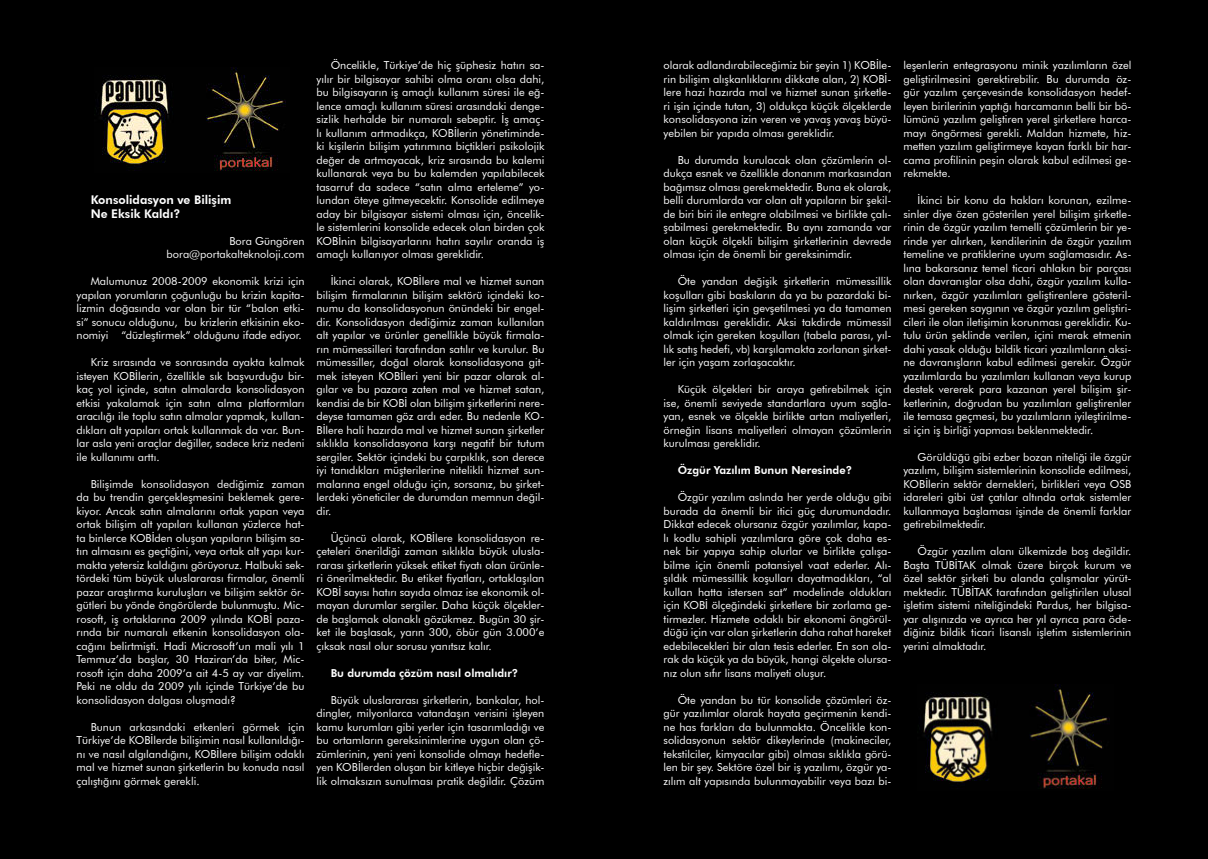
<style>
.page{position:relative;width:1208px;height:859px;background:#fff}
.page>*{position:absolute;margin:0;border:0;box-sizing:border-box;transform-origin:0 0}
.t1{font:800 12px/13.5px "Futura BT";color:#fff}
.t2{font:11px/13.5px "Futura BT";color:#fff;text-align:justify}
.t3{font:800 11px "Futura BT";color:#fff}
</style>
<div class="page">
<div style="left:0;top:0;width:604px;height:859px;background:#000"></div>
<img style="left:94px;top:67px;width:192px;height:104px">
<div style="left:604px;top:0;width:604px;height:859px;background:#000"></div>
<img style="left:923px;top:684px;width:187px;height:105px">
<p class="t1" style="left:91px;top:193px;width:142px">Konsolidasyon ve Bilişim<br>Ne Eksik Kaldı?</p>
<p class="t2" style="left:167px;top:234px;width:139px;text-align:right">Bora Güngören bora@portakalteknoloji.com</p>
<p class="t2" style="left:77px;top:275px;width:229px;text-indent:14px">Malumunuz 2008-2009 ekonomik krizi için yapılan yorumların çoğunluğu bu krizin kapita&shy;lizmin doğasında var olan bir tür “balon etki&shy;si” sonucu olduğunu, bu krizlerin etkisinin eko&shy;nomiyi “düzleştirmek” olduğunu ifade ediyor.</p>
<p class="t2" style="left:77px;top:356px;width:229px;text-indent:14px">Kriz sırasında ve sonrasında ayakta kalmak isteyen KOBİlerin, özellikle sık başvurduğu bir&shy;kaç yol içinde, satın almalarda konsolidasyon etkisi yakalamak için satın alma platformları aracılığı ile toplu satın almalar yapmak, kullan&shy;dıkları alt yapıları ortak kullanmak da var. Bun&shy;lar asla yeni araçlar değiller, sadece kriz nedeni ile kullanımı arttı.</p>
<p class="t2" style="left:77px;top:477px;width:229px;text-indent:14px">Bilişimde konsolidasyon dediğimiz zaman da bu trendin gerçekleşmesini beklemek gere&shy;kiyor. Ancak satın almalarını ortak yapan veya ortak bilişim alt yapıları kullanan yüzlerce hat&shy;ta binlerce KOBİden oluşan yapıların bilişim sa&shy;tın almasını es geçtiğini, veya ortak alt yapı kur&shy;makta yetersiz kaldığını görüyoruz. Halbuki sek&shy;tördeki tüm büyük uluslararası firmalar, önemli pazar araştırma kuruluşları ve bilişim sektör ör&shy;gütleri bu yönde öngörülerde bulunmuştu. Mic&shy;rosoft, iş ortaklarına 2009 yılında KOBİ paza&shy;rında bir numaralı etkenin konsolidasyon ola&shy;cağını belirtmişti. Hadi Microsoft’un mali yılı 1<br>Temmuz’da başlar, 30 Haziran’da biter, Mic&shy;rosoft için daha 2009’a ait 4-5 ay var diyelim.<br>Peki ne oldu da 2009 yılı içinde Türkiye’de bu konsolidasyon dalgası oluşmadı?</p>
<p class="t2" style="left:77px;top:720px;width:229px;text-indent:14px">Bunun arkasındaki etkenleri görmek için Türkiye’de KOBİlerde bilişimin nasıl kullanıldığı&shy;nı ve nasıl algılandığını, KOBİlere bilişim odaklı mal ve hizmet sunan şirketlerin bu konuda nasıl çalıştığını görmek gerekli.</p>
<p class="t2" style="left:316px;top:58px;width:229px;text-indent:14px">Öncelikle, Türkiye’de hiç şüphesiz hatırı sa&shy;yılır bir bilgisayar sahibi olma oranı olsa dahi, bu bilgisayarın iş amaçlı kullanım süresi ile eğ&shy;lence amaçlı kullanım süresi arasındaki denge&shy;sizlik herhalde bir numaralı sebeptir. İş amaç&shy;lı kullanım artmadıkça, KOBİlerin yönetiminde&shy;ki kişilerin bilişim yatırımına biçtikleri psikolojik değer de artmayacak, kriz sırasında bu kalemi kullanarak veya bu bu kalemden yapılabilecek tasarruf da sadece “satın alma erteleme” yo&shy;lundan öteye gitmeyecektir. Konsolide edilmeye aday bir bilgisayar sistemi olması için, öncelik&shy;le sistemlerini konsolide edecek olan birden çok KOBİnin bilgisayarlarını hatırı sayılır oranda iş amaçlı kullanıyor olması gereklidir.</p>
<p class="t2" style="left:316px;top:274px;width:229px;text-indent:14px">İkinci olarak, KOBİlere mal ve hizmet sunan bilişim firmalarının bilişim sektörü içindeki ko&shy;numu da konsolidasyonun önündeki bir engel&shy;dir. Konsolidasyon dediğimiz zaman kullanılan alt yapılar ve ürünler genellikle büyük firmala&shy;rın mümessilleri tarafından satılır ve kurulur. Bu mümessiller, doğal olarak konsolidasyona git&shy;mek isteyen KOBİleri yeni bir pazar olarak al&shy;gılar ve bu pazara zaten mal ve hizmet satan, kendisi de bir KOBİ olan bilişim şirketlerini nere&shy;deyse tamamen göz ardı eder. Bu nedenle KO-Bİlere hali hazırda mal ve hizmet sunan şirketler sıklıkla konsolidasyona karşı negatif bir tutum sergiler. Sektör içindeki bu çarpıklık, son derece iyi tanıdıkları müşterilerine nitelikli hizmet sun&shy;malarına engel olduğu için, sorsanız, bu şirket&shy;lerdeki yöneticiler de durumdan memnun değil&shy;dir.</p>
<p class="t2" style="left:316px;top:531px;width:229px;text-indent:14px">Üçüncü olarak, KOBİlere konsolidasyon re&shy;çeteleri önerildiği zaman sıklıkla büyük ulusla&shy;rarası şirketlerin yüksek etiket fiyatı olan ürünle&shy;ri önerilmektedir. Bu etiket fiyatları, ortaklaşılan KOBİ sayısı hatırı sayıda olmaz ise ekonomik ol&shy;mayan durumlar sergiler. Daha küçük ölçekler&shy;de başlamak olanaklı gözükmez. Bugün 30 şir&shy;ket ile başlasak, yarın 300, öbür gün 3.000’e çıksak nasıl olur sorusu yanıtsız kalır.</p>
<p class="t3" style="left:331px;top:666px;width:189px">Bu durumda çözüm nasıl olmalıdır?</p>
<p class="t2" style="left:316px;top:693px;width:229px;text-indent:14px">Büyük uluslararası şirketlerin, bankalar, hol&shy;dingler, milyonlarca vatandaşın verisini işleyen kamu kurumları gibi yerler için tasarımladığı ve bu ortamların gereksinimlerine uygun olan çö&shy;zümlerinin, yeni yeni konsolide olmayı hedefle&shy;yen KOBİlerden oluşan bir kitleye hiçbir değişik&shy;lik olmaksızın sunulması pratik değildir. Çözüm</p>
<p class="t2" style="left:663px;top:59px;width:229px">olarak adlandırabileceğimiz bir şeyin 1) KOBİle&shy;rin bilişim alışkanlıklarını dikkate alan, 2) KOBİ&shy;lere hazi hazırda mal ve hizmet sunan şirketle&shy;ri işin içinde tutan, 3) oldukça küçük ölçeklerde konsolidasyona izin veren ve yavaş yavaş büyü&shy;yebilen bir yapıda olması gereklidir.</p>
<p class="t2" style="left:663px;top:153px;width:229px;text-indent:14px">Bu durumda kurulacak olan çözümlerin ol&shy;dukça esnek ve özellikle donanım markasından bağımsız olması gerekmektedir. Buna ek olarak, belli durumlarda var olan alt yapıların bir şekil&shy;de biri biri ile entegre olabilmesi ve birlikte çalı&shy;şabilmesi gerekmektedir. Bu aynı zamanda var olan küçük ölçekli bilişim şirketlerinin devrede olması için de önemli bir gereksinimdir.</p>
<p class="t2" style="left:663px;top:275px;width:229px;text-indent:14px">Öte yandan değişik şirketlerin mümessillik koşulları gibi baskıların da ya bu pazardaki bi&shy;lişim şirketleri için gevşetilmesi ya da tamamen kaldırılması gereklidir. Aksi takdirde mümessil olmak için gereken koşulları (tabela parası, yıl&shy;lık satış hedefi, vb) karşılamakta zorlanan şirket&shy;ler için yaşam zorlaşacaktır.</p>
<p class="t2" style="left:663px;top:383px;width:229px;text-indent:14px">Küçük ölçekleri bir araya getirebilmek için ise, önemli seviyede standartlara uyum sağla&shy;yan, esnek ve ölçekle birlikte artan maliyetleri, örneğin lisans maliyetleri olmayan çözümlerin kurulması gereklidir.</p>
<p class="t3" style="left:677px;top:464px;width:176px">Özgür Yazılım Bunun Neresinde?</p>
<p class="t2" style="left:663px;top:491px;width:229px;text-indent:14px">Özgür yazılım aslında her yerde olduğu gibi burada da önemli bir itici güç durumundadır.<br>Dikkat edecek olursanız özgür yazılımlar, kapa&shy;lı kodlu sahipli yazılımlara göre çok daha es&shy;nek bir yapıya sahip olurlar ve birlikte çalışa&shy;bilme için önemli potansiyel vaat ederler. Alı&shy;şıldık mümessillik koşulları dayatmadıkları, “al kullan hatta istersen sat” modelinde oldukları için KOBİ ölçeğindeki şirketlere bir zorlama ge&shy;tirmezler. Hizmete odaklı bir ekonomi öngörül&shy;düğü için var olan şirketlerin daha rahat hareket edebilecekleri bir alan tesis ederler. En son ola&shy;rak da küçük ya da büyük, hangi ölçekte olursa&shy;nız olun sıfır lisans maliyeti oluşur.</p>
<p class="t2" style="left:663px;top:693px;width:229px;text-indent:14px">Öte yandan bu tür konsolide çözümleri öz&shy;gür yazılımlar olarak hayata geçirmenin kendi&shy;ne has farkları da bulunmakta. Öncelikle kon&shy;solidasyonun sektör dikeylerinde (makineciler, tekstilciler, kimyacılar gibi) olması sıklıkla görü&shy;len bir şey. Sektöre özel bir iş yazılımı, özgür ya&shy;zılım alt yapısında bulunmayabilir veya bazı bi-</p>
<p class="t2" style="left:903px;top:58px;width:229px">leşenlerin entegrasyonu minik yazılımların özel geliştirilmesini gerektirebilir. Bu durumda öz&shy;gür yazılım çerçevesinde konsolidasyon hedef&shy;leyen birilerinin yaptığı harcamanın belli bir bö&shy;lümünü yazılım geliştiren yerel şirketlere harca&shy;mayı öngörmesi gerekli. Maldan hizmete, hiz&shy;metten yazılım geliştirmeye kayan farklı bir har&shy;cama profilinin peşin olarak kabul edilmesi ge&shy;rekmekte.</p>
<p class="t2" style="left:903px;top:193px;width:229px;text-indent:14px">İkinci bir konu da hakları korunan, ezilme&shy;sinler diye özen gösterilen yerel bilişim şirketle&shy;rinin de özgür yazılım temelli çözümlerin bir ye&shy;rinde yer alırken, kendilerinin de özgür yazılım temeline ve pratiklerine uyum sağlamasıdır. As&shy;lına bakarsanız temel ticari ahlakın bir parçası olan davranışlar olsa dahi, özgür yazılım kulla&shy;nırken, özgür yazılımları geliştirenlere gösteril&shy;mesi gereken saygının ve özgür yazılım geliştiri&shy;cileri ile olan iletişimin korunması gereklidir. Ku&shy;tulu ürün şeklinde verilen, içini merak etmenin dahi yasak olduğu bildik ticari yazılımların aksi&shy;ne davranışların kabul edilmesi gerekir. Özgür yazılımlarda bu yazılımları kullanan veya kurup destek vererek para kazanan yerel bilişim şir&shy;ketlerinin, doğrudan bu yazılımları geliştirenler ile temasa geçmesi, bu yazılımların iyileştirilme&shy;si için iş birliği yapması beklenmektedir.</p>
<p class="t2" style="left:903px;top:450px;width:229px;text-indent:14px">Görüldüğü gibi ezber bozan niteliği ile özgür yazılım, bilişim sistemlerinin konsolide edilmesi, KOBİlerin sektör dernekleri, birlikleri veya OSB idareleri gibi üst çatılar altında ortak sistemler kullanmaya başlaması işinde de önemli farklar getirebilmektedir.</p>
<p class="t2" style="left:903px;top:544px;width:229px;text-indent:14px">Özgür yazılım alanı ülkemizde boş değildir.<br>Başta TÜBİTAK olmak üzere birçok kurum ve özel sektör şirketi bu alanda çalışmalar yürüt&shy;mektedir. TÜBİTAK tarafından geliştirilen ulusal işletim sistemi niteliğindeki Pardus, her bilgisa&shy;yar alışınızda ve ayrıca her yıl ayrıca para öde&shy;diğiniz bildik ticari lisanslı işletim sistemlerinin yerini almaktadır.</p>
</div>
